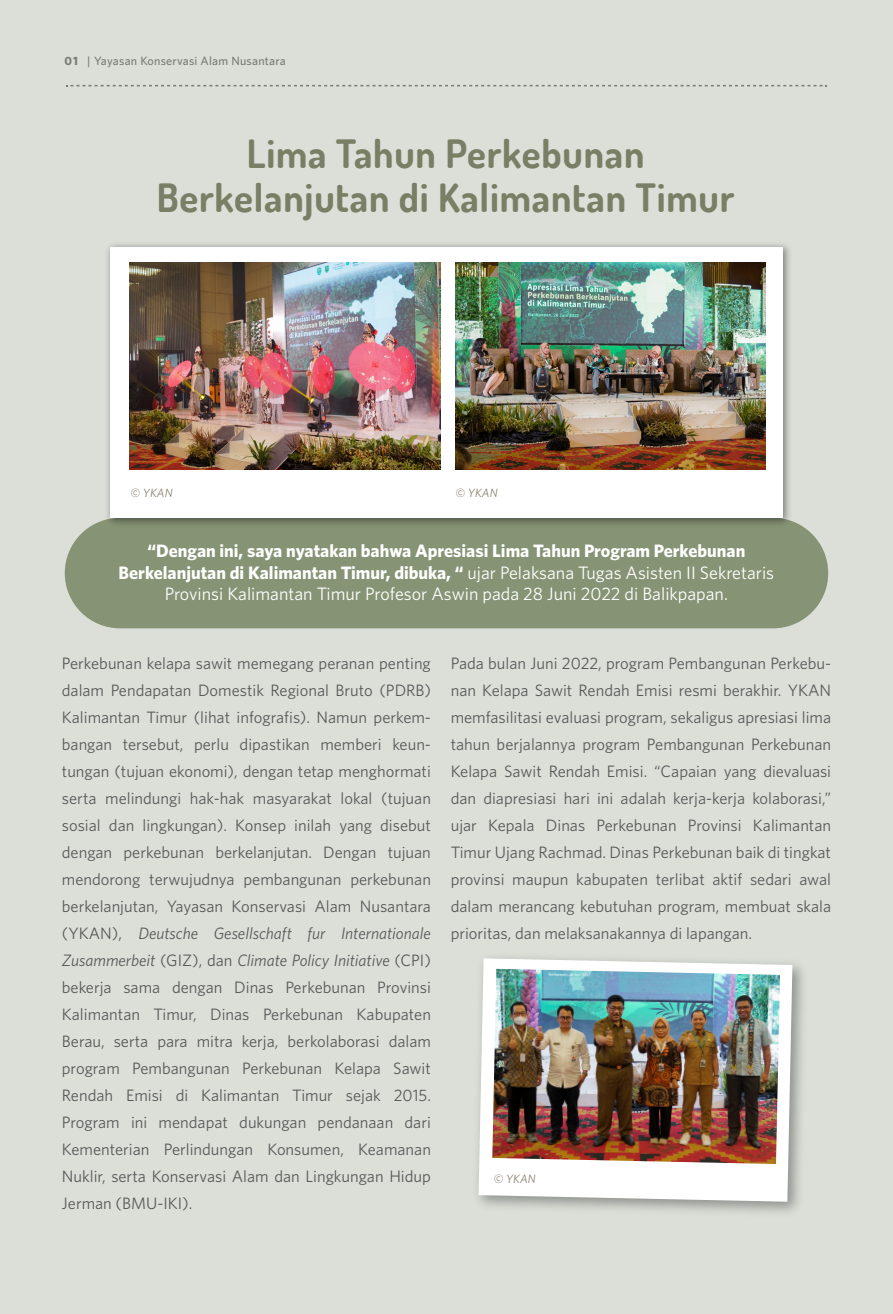
<style>
.page{position:relative;width:893px;height:1314px;background:#dcdfd8}
.page>*{position:absolute;margin:0;border:0;box-sizing:border-box;transform-origin:0 0}
.t1{font:700 39px/44.4px "Dosis";letter-spacing:.02em;color:#787f65;text-align:center}
.t2{font:700 18px/21.6px "Whitney";color:#fff;text-align:center}
.t3{font:16.5px/27px "Whitney";color:#595959;text-align:justify}
.t4{font:500 12px "Whitney";letter-spacing:.02em;color:#7a7c74}
.t5{font:italic 12px "Whitney";letter-spacing:.005em;color:#8b7f6d}
.s1{font-weight:700}
.s2{font-weight:400}
.s3{font-style:italic}
</style>
<div class="page">
<svg style="left:66px;top:85px;width:761px;height:1px"></svg>
<div style="left:65px;top:518px;width:763px;height:110px;background:#869374;border-radius:55px"></div>
<img style="left:102px;top:244px;width:693px;height:280px">
<div style="left:110px;top:247px;width:672px;height:271px;background:#fff"></div>
<img style="left:129px;top:263px;width:312px;height:207px">
<img style="left:455px;top:263px;width:311px;height:206px">
<svg style="left:479px;top:958px;width:313px;height:244px;background:#f4f4f3"></svg>
<img style="left:492px;top:969px;width:288px;height:195px">
<p class="t4" style="left:65px;top:54px;width:223px"><span class="s1">01</span> | Yayasan Konservasi Alam Nusantara</p>
<h1 class="t1" style="left:157px;top:131px;width:579px">Lima Tahun Perkebunan<br>Berkelanjutan di Kalimantan Timur</h1>
<p class="t5" style="left:130px;top:486px;width:44px">© YKAN</p>
<p class="t5" style="left:456px;top:486px;width:44px">© YKAN</p>
<p class="t2" style="left:119px;top:539px;width:657px">“Dengan ini, saya nyatakan bahwa Apresiasi Lima Tahun Program Perkebunan<br>Berkelanjutan di Kalimantan Timur, dibuka, “ <span class="s2">ujar Pelaksana Tugas Asisten II Sekretaris<br>Provinsi Kalimantan Timur Profesor Aswin pada 28 Juni 2022 di Balikpapan.</span></p>
<p class="t3" style="left:62px;top:649px;width:371px">Perkebunan kelapa sawit memegang peranan penting dalam Pendapatan Domestik Regional Bruto (PDRB)<br>Kalimantan Timur (lihat infografis). Namun perkem&shy;bangan tersebut, perlu dipastikan memberi keun&shy;tungan (tujuan ekonomi), dengan tetap menghormati serta melindungi hak-hak masyarakat lokal (tujuan sosial dan lingkungan). Konsep inilah yang disebut dengan perkebunan berkelanjutan. Dengan tujuan mendorong terwujudnya pembangunan perkebunan berkelanjutan, Yayasan Konservasi Alam Nusantara (YKAN), <span class="s3">Deutsche Gesellschaft fur Internationale Zusammerbeit</span> (GIZ), dan <span class="s3">Climate Policy Initiative</span> (CPI) bekerja sama dengan Dinas Perkebunan Provinsi Kalimantan Timur, Dinas Perkebunan Kabupaten Berau, serta para mitra kerja, berkolaborasi dalam program Pembangunan Perkebunan Kelapa Sawit Rendah Emisi di Kalimantan Timur sejak 2015.<br>Program ini mendapat dukungan pendanaan dari Kementerian Perlindungan Konsumen, Keamanan Nuklir, serta Konservasi Alam dan Lingkungan Hidup Jerman (BMU-IKI).</p>
<p class="t3" style="left:451px;top:649px;width:382px">Pada bulan Juni 2022, program Pembangunan Perkebu&shy;nan Kelapa Sawit Rendah Emisi resmi berakhir. YKAN memfasilitasi evaluasi program, sekaligus apresiasi lima tahun berjalannya program Pembangunan Perkebunan Kelapa Sawit Rendah Emisi. “Capaian yang dievaluasi dan diapresiasi hari ini adalah kerja-kerja kolaborasi,” ujar Kepala Dinas Perkebunan Provinsi Kalimantan Timur Ujang Rachmad. Dinas Perkebunan baik di tingkat provinsi maupun kabupaten terlibat aktif sedari awal dalam merancang kebutuhan program, membuat skala prioritas, dan melaksanakannya di lapangan.</p>
<p class="t5" style="left:493px;top:1172px;width:44px;rotate:-1deg">© YKAN</p>
</div>
